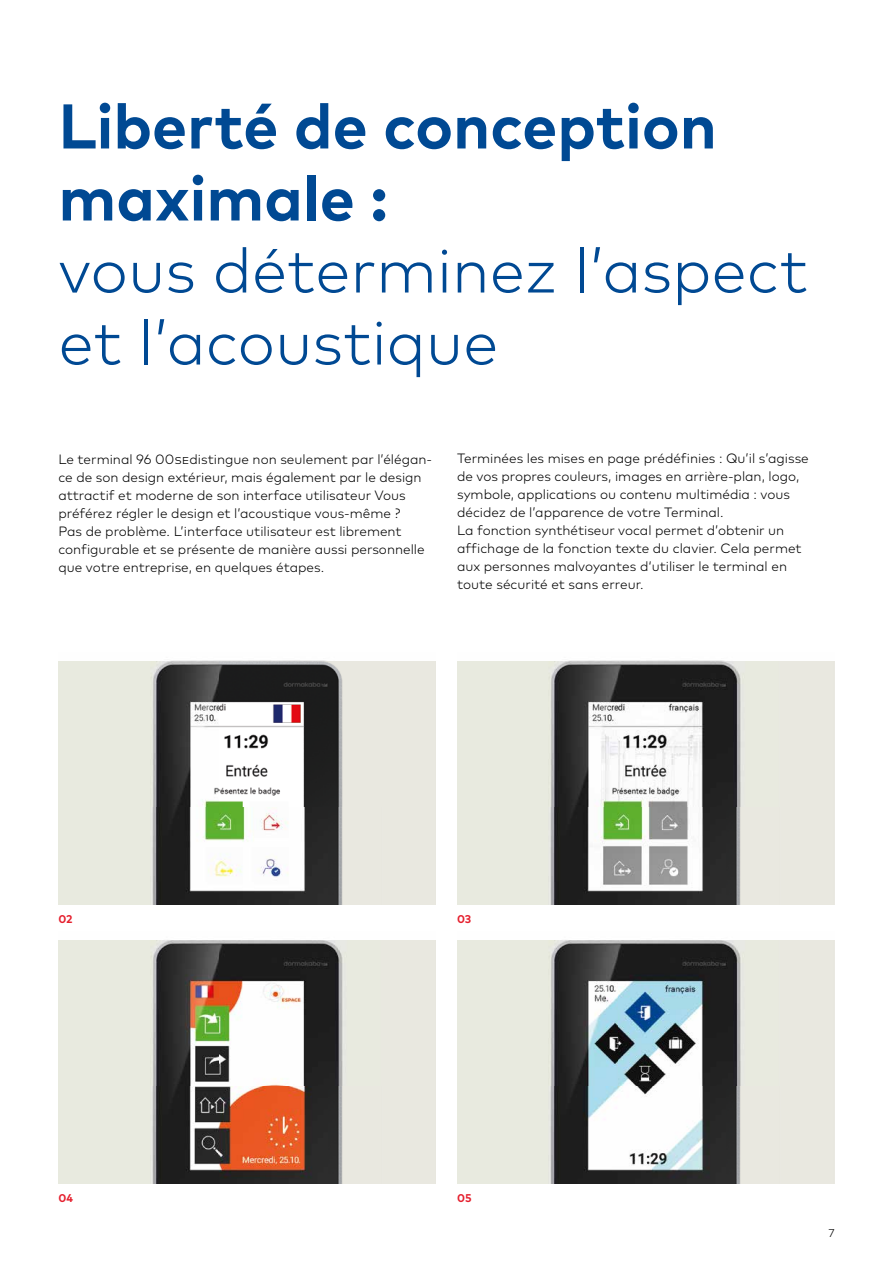
<style>
.page{position:relative;width:893px;height:1263px;background:#fff}
.page>*{position:absolute;margin:0;border:0;box-sizing:border-box;transform-origin:0 0}
.t1{font:300 63px/72px "Mark Pro";color:#004993}
.t2{font:700 63px/72px "Mark Pro";color:#004993}
.t3{font:300 13.5px/18px "Mark Pro";color:#000}
.t4{font:700 11.25px "Mark Pro";color:#e5202e}
.t5{font:300 11.25px "Mark Pro";color:#000}
</style>
<div class="page">
<img style="left:58px;top:660px;width:378px;height:244px">
<img style="left:457px;top:660px;width:377px;height:244px">
<img style="left:58px;top:940px;width:378px;height:243px">
<img style="left:457px;top:940px;width:377px;height:243px">
<h1 class="t2" style="left:58px;top:85px;width:660px">Liberté de conception maximale :</h1>
<h1 class="t1" style="left:58px;top:229px;width:751px">vous déterminez l’aspect et l’acoustique</h1>
<p class="t3" style="left:58px;top:449px;width:375px">Le terminal 96 00SEdistingue non seulement par l’élégan&shy;ce de son design extérieur, mais également par le design attractif et moderne de son interface utilisateur Vous préférez régler le design et l’acoustique vous-même ?<br>Pas de problème. L’interface utilisateur est librement configurable et se présente de manière aussi personnelle que votre entreprise, en quelques étapes.</p>
<p class="t3" style="left:457px;top:449px;width:353px">Terminées les mises en page prédéfinies : Qu’il s’agisse de vos propres couleurs, images en arrière-plan, logo, symbole, applications ou contenu multimédia : vous décidez de l’apparence de votre Terminal.<br>La fonction synthétiseur vocal permet d’obtenir un affichage de la fonction texte du clavier. Cela permet aux personnes malvoyantes d‘utiliser le terminal en toute sécurité et sans erreur.</p>
<p class="t4" style="left:58px;top:910px;width:16px">02</p>
<p class="t4" style="left:457px;top:910px;width:16px">03</p>
<p class="t4" style="left:58px;top:1189px;width:16px">04</p>
<p class="t4" style="left:457px;top:1189px;width:16px">05</p>
<p class="t5" style="left:828px;top:1224px;width:8px">7</p>
</div>
